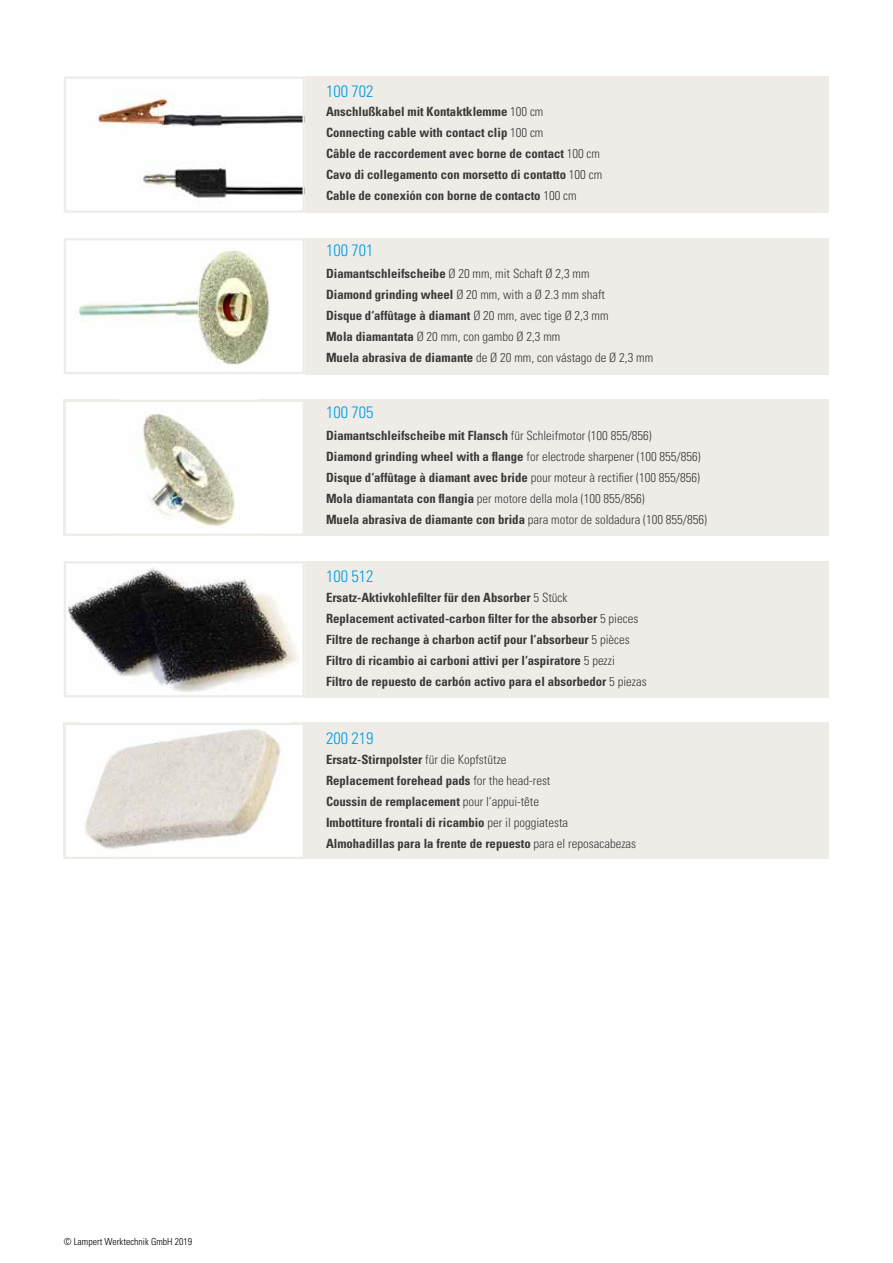
<style>
.page{position:relative;width:893px;height:1263px;background:#fff}
.page>*{position:absolute;margin:0;border:0;box-sizing:border-box;transform-origin:0 0}
.t1{font:300 condensed 16.5px "Univers LT Std";color:#009ee3}
.t2{font:700 condensed 12.75px/21px "Univers LT Std";color:#3a3a39}
.t3{font:300 condensed 12.75px/21px "Univers LT Std";color:#3a3a39}
.t4{font:300 condensed 9.75px "Univers LT Std";color:#000}
.s1{font-weight:300}
.s2{font-weight:700}
</style>
<div class="page">
<div style="left:64px;top:238px;width:765px;height:136px;background:#efece8"></div>
<img style="left:67px;top:241px;width:235px;height:130px">
<div style="left:64px;top:238px;width:241px;height:136px;border:2px solid #efece8"></div>
<div style="left:64px;top:400px;width:765px;height:136px;background:#efece8"></div>
<div style="left:65px;top:401px;width:239px;height:134px;background:#fff"></div>
<img style="left:142px;top:413px;width:94px;height:114px">
<div style="left:64px;top:400px;width:241px;height:136px;border:2px solid #efece8"></div>
<div style="left:64px;top:723px;width:765px;height:136px;background:#efece8"></div>
<div style="left:65px;top:724px;width:239px;height:134px;background:#fff"></div>
<img style="left:85px;top:729px;width:196px;height:120px">
<div style="left:64px;top:723px;width:241px;height:136px;border:2px solid #efece8"></div>
<div style="left:64px;top:561px;width:765px;height:136px;background:#efece8"></div>
<img style="left:67px;top:564px;width:235px;height:130px">
<div style="left:64px;top:561px;width:241px;height:136px;border:2px solid #efece8"></div>
<div style="left:64px;top:77px;width:765px;height:136px;background:#efece8"></div>
<img style="left:67px;top:80px;width:235px;height:130px">
<div style="left:64px;top:77px;width:241px;height:136px;border:2px solid #efece8"></div>
<p class="t1" style="left:326px;top:82px;width:49px">100 702</p>
<p class="t2" style="left:326px;top:101px;width:278px">Anschlußkabel mit Kontaktklemme <span class="s1">100 cm </span>Connecting cable with contact clip <span class="s1">100 cm<br></span>Câble de raccordement avec borne de contact <span class="s1">100 cm </span>Cavo di collegamento con morsetto di contatto <span class="s1">100 cm </span>Cable de conexión con borne de contacto <span class="s1">100 cm</span></p>
<p class="t1" style="left:326px;top:241px;width:49px">100 701</p>
<p class="t3" style="left:326px;top:263px;width:329px"><span class="s2">Diamantschleifscheibe</span> Ø 20 mm, mit Schaft Ø 2,3 mm<br><span class="s2">Diamond grinding wheel</span> Ø 20 mm, with a Ø 2.3 mm shaft<br><span class="s2">Disque d‘affûtage à diamant</span> Ø 20 mm, avec tige Ø 2,3 mm<br><span class="s2">Mola diamantata</span> Ø 20 mm, con gambo Ø 2,3 mm<br><span class="s2">Muela abrasiva de diamante</span> de Ø 20 mm, con vástago de Ø 2,3 mm</p>
<p class="t1" style="left:326px;top:402px;width:49px">100 705</p>
<p class="t3" style="left:326px;top:425px;width:382px"><span class="s2">Diamantschleifscheibe mit Flansch</span> für Schleifmotor (100 855/856)<br><span class="s2">Diamond grinding wheel with a flange</span> for electrode sharpener (100 855/856)<br><span class="s2">Disque d‘affûtage à diamant avec bride</span> pour moteur à rectifier (100 855/856)<br><span class="s2">Mola diamantata con flangia</span> per motore della mola (100 855/856)<br><span class="s2">Muela abrasiva de diamante con brida</span> para motor de soldadura (100 855/856)</p>
<p class="t1" style="left:326px;top:566px;width:49px">100 512</p>
<p class="t2" style="left:326px;top:587px;width:322px">Ersatz-Aktivkohlefilter für den Absorber <span class="s1">5 Stück<br></span>Replacement activated-carbon filter for the absorber <span class="s1">5 pieces </span>Filtre de rechange à charbon actif pour l‘absorbeur <span class="s1">5 pièces </span>Filtro di ricambio ai carboni attivi per l‘aspiratore <span class="s1">5 pezzi<br></span>Filtro de repuesto de carbón activo para el absorbedor <span class="s1">5 piezas</span></p>
<p class="t1" style="left:326px;top:728px;width:49px">200 219</p>
<p class="t2" style="left:326px;top:749px;width:312px">Ersatz-Stirnpolster <span class="s1">für die Kopfstütze<br></span>Replacement forehead pads <span class="s1">for the head-rest<br></span>Coussin de remplacement <span class="s1">pour l‘appui-tête<br></span>Imbottiture frontali di ricambio <span class="s1">per il poggiatesta </span>Almohadillas para la frente de repuesto <span class="s1">para el reposacabezas</span></p>
<p class="t4" style="left:64px;top:1236px;width:130px">© Lampert Werktechnik GmbH 2019</p>
</div>
